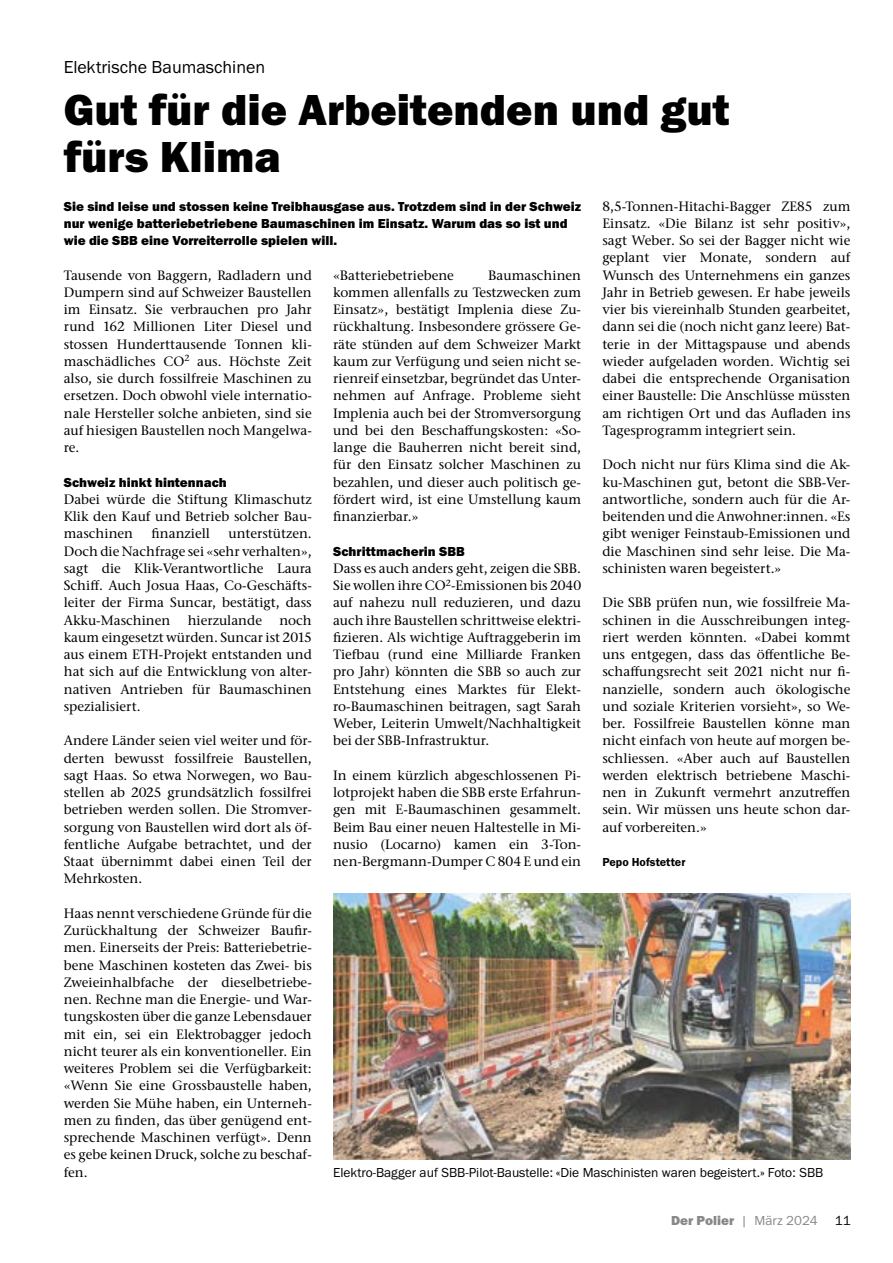
<style>
.page{position:relative;width:893px;height:1263px;background:#fff}
.page>*{position:absolute;margin:0;border:0;box-sizing:border-box;transform-origin:0 0}
.Titel_Titelgeschichte{font:45px/46.5px "Franklin Gothic URW Hea";color:#000}
.Rubrik{font:18px "Franklin Gothic URW Boo";color:#000}
.Lauftext_Stone_Serif{font:500 13.5px/17.2px "Stone Serif ITC Pro";color:#000;text-align:justify}
.Lead{font:13.5px/17.2px "Franklin Gothic URW Hea";color:#000}
.Bildlegende_pos{font:13.5px "Franklin Gothic URW Boo";color:#000}
.Zwischentitel{font:13.5px "Franklin Gothic URW Hea";color:#000}
.t1{font:13.5px "Franklin Gothic URW Hea";color:#868786}
.Info_Autor{font:12px "Franklin Gothic URW Dem";color:#000}
.s1{font-family:"Franklin Gothic URW Boo"}
.s2{font-family:"Franklin Gothic URW Boo";color:#000}
</style>
<div class="page">
<img style="left:333px;top:893px;width:518px;height:266px">
<p class="Rubrik" style="left:64px;top:55px;width:203px">Elektrische Baumaschinen</p>
<p class="Titel_Titelgeschichte" style="left:64px;top:86px;width:667px">Gut für die Arbeitenden und gut fürs Klima</p>
<p class="Lauftext_Stone_Serif" style="left:602px;top:197px;width:250px">8,5-Tonnen-Hitachi-Bagger ZE85 zum Einsatz. «Die Bilanz ist sehr positiv», sagt Weber. So sei der Bagger nicht wie geplant vier Monate, sondern auf Wunsch des Unternehmens ein ganzes Jahr in Betrieb gewesen. Er habe jeweils vier bis viereinhalb Stunden gearbeitet, dann sei die (noch nicht ganz leere) Bat&shy;terie in der Mittagspause und abends wieder aufgeladen worden. Wichtig sei dabei die entsprechende Organisation einer Baustelle: Die Anschlüsse müssten am richtigen Ort und das Aufladen ins Tagesprogramm integriert sein.</p>
<p class="Lauftext_Stone_Serif" style="left:602px;top:456px;width:250px">Doch nicht nur fürs Klima sind die Ak&shy;ku-Maschinen gut, betont die SBB-Ver&shy;antwortliche, sondern auch für die Ar&shy;beitenden und die Anwohner:innen. «Es gibt weniger Feinstaub-Emissionen und die Maschinen sind sehr leise. Die Ma&shy;schinisten waren begeistert.»</p>
<p class="Lauftext_Stone_Serif" style="left:602px;top:594px;width:250px">Die SBB prüfen nun, wie fossilfreie Ma&shy;schinen in die Ausschreibungen integ&shy;riert werden könnten. «Dabei kommt uns entgegen, dass das öffentliche Be&shy;schaffungsrecht seit 2021 nicht nur fi&shy;nanzielle, sondern auch ökologische und soziale Kriterien vorsieht», so We&shy;ber. Fossilfreie Baustellen könne man nicht einfach von heute auf morgen be&shy;schliessen. «Aber auch auf Baustellen werden elektrisch betriebene Maschi&shy;nen in Zukunft vermehrt anzutreffen sein. Wir müssen uns heute schon dar&shy;auf vorbereiten.»</p>
<p class="Info_Autor" style="left:602px;top:855px;width:85px">Pepo Hofstetter</p>
<p class="Lead" style="left:64px;top:197px;width:519px">Sie sind leise und stossen keine Treibhausgase aus. Trotzdem sind in der Schweiz nur wenige batteriebetriebene Baumaschinen im Einsatz. Warum das so ist und wie die SBB eine Vorreiterrolle spielen will.</p>
<p class="Lauftext_Stone_Serif" style="left:64px;top:266px;width:250px">Tausende von Baggern, Radladern und Dumpern sind auf Schweizer Baustellen im Einsatz. Sie verbrauchen pro Jahr rund 162 Millionen Liter Diesel und stossen Hunderttausende Tonnen kli&shy;maschädliches CO<sup>2</sup> aus. Höchste Zeit also, sie durch fossilfreie Maschinen zu ersetzen. Doch obwohl viele internatio&shy;nale Hersteller solche anbieten, sind sie auf hiesigen Baustellen noch Mangelwa&shy;re.</p>
<p class="Zwischentitel" style="left:64px;top:473px;width:165px">Schweiz hinkt hintennach</p>
<p class="Lauftext_Stone_Serif" style="left:64px;top:491px;width:250px">Dabei würde die Stiftung Klimaschutz Klik den Kauf und Betrieb solcher Bau&shy;maschinen</p>
<p class="Lauftext_Stone_Serif" style="left:333px;top:266px;width:250px;text-indent:155px">Baumaschinen kommen allenfalls zu Testzwecken zum Einsatz», bestätigt Implenia diese Zu&shy;rückhaltung. Insbesondere grössere Ge&shy;räte stünden auf dem Schweizer Markt kaum zur Verfügung und seien nicht se&shy;rienreif einsetzbar, begründet das Unter&shy;nehmen auf Anfrage. Probleme sieht Implenia auch bei der Stromversorgung und bei den Beschaffungskosten: «So&shy;lange die Bauherren nicht bereit sind, für den Einsatz solcher Maschinen zu bezahlen, und dieser auch politisch ge&shy;fördert wird, ist eine Umstellung kaum finanzierbar.»</p>
<p class="Zwischentitel" style="left:333px;top:542px;width:133px">Schrittmacherin SBB</p>
<p class="Lauftext_Stone_Serif" style="left:333px;top:560px;width:250px">Dass es auch anders geht, zeigen die SBB.<br>Sie wollen ihre CO<sup>2</sup>-Emissionen bis 2040 auf nahezu null reduzieren, und dazu auch ihre Baustellen schrittweise elektri&shy;fizieren. Als wichtige Auftraggeberin im Tiefbau (rund eine Milliarde Franken pro Jahr) könnten die SBB so auch zur Entstehung eines Marktes für Elekt&shy;ro-Baumaschinen beitragen, sagt Sarah Weber, Leiterin Umwelt/Nachhaltigkeit bei der SBB-Infrastruktur.</p>
<p class="Lauftext_Stone_Serif" style="left:333px;top:767px;width:250px">In einem kürzlich abgeschlossenen Pi&shy;lotprojekt haben die SBB erste Erfahrun&shy;gen mit E-Baumaschinen gesammelt.<br>Beim Bau einer neuen Haltestelle in Mi&shy;nusio (Locarno) kamen ein 3-Ton&shy;nen-Bergmann-Dumper C 804 E und ein</p>
<p class="Lauftext_Stone_Serif" style="left:333px;top:266px;width:122px">«Batteriebetriebene</p>
<p class="Lauftext_Stone_Serif" style="left:151px;top:525px;width:60px">finanziell</p>
<p class="Lauftext_Stone_Serif" style="left:64px;top:525px;width:250px;text-indent:165px">unterstützen.<br>Doch die Nachfrage sei «sehr verhalten», sagt die Klik-Verantwortliche Laura Schiff. Auch Josua Haas, Co-Geschäfts&shy;leiter der Firma Suncar, bestätigt, dass Akku-Maschinen</p>
<p class="Lauftext_Stone_Serif" style="left:188px;top:611px;width:76px">hierzulande</p>
<p class="Lauftext_Stone_Serif" style="left:64px;top:611px;width:250px;text-indent:216px">noch kaum eingesetzt würden. Suncar ist 2015 aus einem ETH-Projekt entstanden und hat sich auf die Entwicklung von alter&shy;nativen Antrieben für Baumaschinen spezialisiert.</p>
<p class="Lauftext_Stone_Serif" style="left:64px;top:732px;width:250px">Andere Länder seien viel weiter und för&shy;derten bewusst fossilfreie Baustellen, sagt Haas. So etwa Norwegen, wo Bau&shy;stellen ab 2025 grundsätzlich fossilfrei betrieben werden sollen. Die Stromver&shy;sorgung von Baustellen wird dort als öf&shy;fentliche Aufgabe betrachtet, und der Staat übernimmt dabei einen Teil der Mehrkosten.</p>
<p class="Lauftext_Stone_Serif" style="left:64px;top:905px;width:250px">Haas nennt verschiedene Gründe für die Zurückhaltung der Schweizer Baufir&shy;men. Einerseits der Preis: Batteriebetrie&shy;bene Maschinen kosteten das Zwei- bis Zweieinhalbfache der dieselbetriebe&shy;nen. Rechne man die Energie- und War&shy;tungskosten über die ganze Lebensdauer mit ein, sei ein Elektrobagger jedoch nicht teurer als ein konventioneller. Ein weiteres Problem sei die Verfügbarkeit: «Wenn Sie eine Grossbaustelle haben, werden Sie Mühe haben, ein Unterneh&shy;men zu finden, das über genügend ent&shy;sprechende Maschinen verfügt». Denn es gebe keinen Druck, solche zu beschaf&shy;fen.</p>
<p class="Bildlegende_pos" style="left:333px;top:1164px;width:492px">Elektro-Bagger auf SBB-Pilot-Baustelle: «Die Maschinisten waren begeistert.» Foto: SBB</p>
<p class="t1" style="left:671px;top:1212px;width:181px">Der Polier <span class="s1">| März 2024</span> <span class="s2">11</span></p>
</div>
